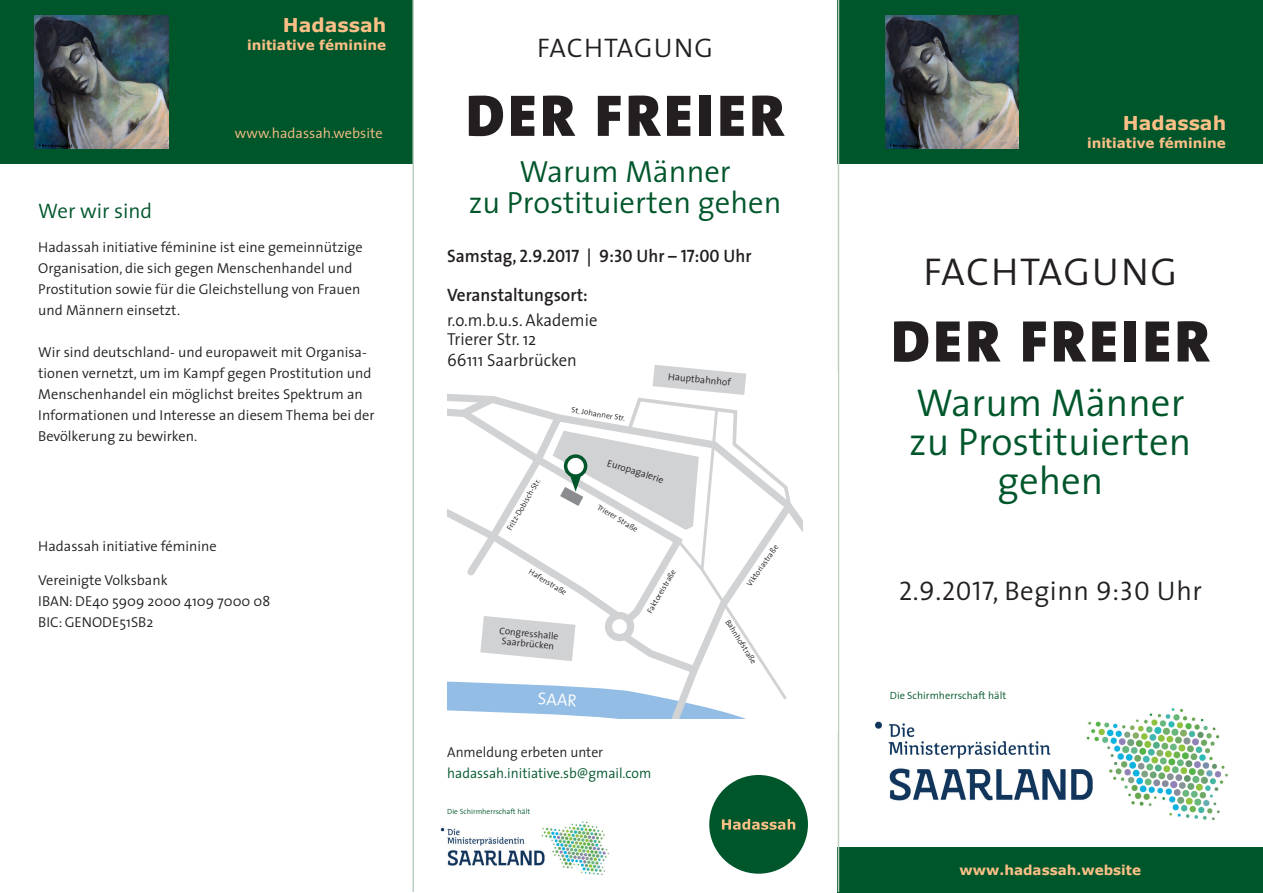
<style>
.page{position:relative;width:1263px;height:893px;background:#fff}
.page>*{position:absolute;margin:0;border:0;box-sizing:border-box;transform-origin:0 0}
.t1{font:59.25px "The Sans Black Caps";letter-spacing:.06em;color:#231f20}
.t2{font:300 39px/39px "The Sans";color:#00562b;text-align:center}
.t3{font:300 39px "The Sans";color:#231f20}
.t4{font:300 30.75px/30.8px "The Sans";color:#00562b;text-align:center}
.t5{font:27px "The Sans Semi Light Caps";letter-spacing:.02em;color:#231f20}
.t6{font:300 27px "The Sans";color:#231f20}
.t7{font:300 21px "The Sans";color:#00562b}
.t8{font:700 19.05px "Verdana";color:#fcc087}
.t9{font:18px "The Sans Semi Bold Caps";color:#231f20;scale:.96 1}
.t10{font:600 18px "The Sans";color:#231f20;scale:.96 1}
.t11{font:300 17.4px/18.8px "The Sans";color:#231f20;scale:.96 1}
.t12{font:300 17.25px "The Sans";color:#fff}
.t13{font:300 14.4px/21px "The Sans";color:#231f20}
.t14{font:300 14.4px "The Sans";color:#00562b;scale:.96 1}
.t15{font:300 14.4px "The Sans";color:#231f20;scale:.96 1}
.t16{font:300 14.4px "The Sans";color:#fcc087}
.t17{font:700 13.65px "Verdana";color:#fcc087}
.t18{font:300 10.5px "The Sans";color:#00562b}
.t19{font:300 9.75px/10.1px "The Sans";color:#231f20;text-align:center}
.t20{font:300 7.95px "The Sans";color:#231f20}
.t21{font:300 7.5px "The Sans";color:#00562b}
.s1{font-family:"The Sans";font-weight:600}
.s2{font-family:"The Sans";font-weight:300}
</style>
<div class="page">
<svg style="left:447px;top:365px;width:352px;height:354px"></svg>
<div style="left:566px;top:456px;width:20px;height:20px;background:#fff;border-radius:50%"></div>
<div style="left:564px;top:454px;width:23px;height:24px;border:4px solid #00562b;border-radius:50%"></div>
<div style="left:0;top:0;width:412px;height:164px;background:#00562b"></div>
<div style="left:838px;top:0;width:425px;height:164px;background:#00562b"></div>
<div style="left:838px;top:848px;width:425px;height:45px;background:#00562b"></div>
<div style="left:709px;top:775px;width:99px;height:99px;background:#00562b;border-radius:50%"></div>
<svg style="left:722px;top:819px;width:73px;height:11px"></svg>
<img style="left:440px;top:821px;width:169px;height:54px">
<img style="left:875px;top:708px;width:353px;height:113px">
<hr style="left:838px;top:0;width:1px;height:892px;background:#bdd1c2">
<img style="left:35px;top:15px;width:133px;height:134px">
<img style="left:885px;top:15px;width:134px;height:134px">
<hr style="left:412px;top:0;width:2px;height:892px;background:#bdd1c2">
<h3 class="t8" style="left:283px;top:12px;width:105px">Hadassah</h3>
<p class="t17" style="left:247px;top:35px;width:140px">initiative féminine</p>
<p class="t16" style="left:235px;top:121px;width:149px">www.hadassah.website</p>
<h3 class="t7" style="left:38px;top:194px;width:116px">Wer wir sind</h3>
<p class="t13" style="left:38px;top:236px;width:326px">Hadassah initiative féminine ist eine gemeinnützige Organisation, die sich gegen Menschenhandel und Prostitution sowie für die Gleichstellung von Frauen und Männern einsetzt.</p>
<p class="t13" style="left:38px;top:341px;width:338px">Wir sind deutschland- und europaweit mit Organisa&shy;tionen vernetzt, um im Kampf gegen Prostitution und Menschenhandel ein möglichst breites Spektrum an Informationen und Interesse an diesem Thema bei der Bevölkerung zu bewirken.</p>
<p class="t13" style="left:38px;top:535px;width:180px">Hadassah initiative féminine</p>
<p class="t13" style="left:38px;top:569px;width:233px">Vereinigte Volksbank<br>IBAN : DE40 5909 2000 4109 7000 08<br>BIC: GENODE51SB2</p>
<h3 class="t6" style="left:537px;top:25px;width:30px">Fachta</h3>
<h3 class="t6" style="left:634px;top:25px;width:80px">gung</h3>
<h1 class="t1" style="left:466px;top:66px;width:320px">DER FREIER</h1>
<h3 class="t4" style="left:469px;top:155px;width:314px">Warum Männer<br>zu Prostituierten gehen</h3>
<p class="t9" style="left:447px;top:241px;width:318px"><span class="s1">Samstag</span>, 2.9.2017 | 9:30 <span class="s1">Uhr –</span> 17:00 <span class="s1">Uhr</span></p>
<p class="t10" style="left:447px;top:280px;width:148px">Veranstaltungsort:</p>
<p class="t11" style="left:447px;top:311px;width:158px">r.o.m.b.u.s. Akademie<br>Trierer Str. 12</p>
<p class="t11" style="left:447px;top:350px;width:137px">66111 Saarbrücken</p>
<p class="t20" style="left:503px;top:527px;width:60px;rotate:-60deg">Fritz-Dobisch-Str.</p>
<p class="t20" style="left:572px;top:403px;width:56px;rotate:9deg">St. Johanner Str.</p>
<p class="t19" style="left:669px;top:371px;width:64px;rotate:6deg">Hauptbahnhof</p>
<p class="t19" style="left:609px;top:457px;width:60px;rotate:17deg">Europagalerie</p>
<p class="t20" style="left:601px;top:501px;width:47px;rotate:31deg">Trierer Straße</p>
<p class="t20" style="left:533px;top:565px;width:44px;rotate:31deg">Hafenstraße</p>
<p class="t19" style="left:500px;top:625px;width:61px;rotate:6deg">Congresshalle<br>Saarbrücken</p>
<p class="t12" style="left:539px;top:684px;width:41px;rotate:3deg">SAAR</p>
<p class="t20" style="left:644px;top:609px;width:50px;rotate:-60deg">Faktoreistraße</p>
<p class="t15" style="left:447px;top:740px;width:164px">Anmeldung erbeten unter</p>
<p class="t14" style="left:447px;top:761px;width:214px">hadassah.initiative.sb@gmail.com</p>
<p class="t21" style="left:447px;top:805px;width:85px">Die Schirmherrschaft hält</p>
<p class="t20" style="left:743px;top:582px;width:50px;rotate:-55deg">Viktoriastraße</p>
<p class="t20" style="left:733px;top:617px;width:52px;rotate:58deg">Bahnhofstraße</p>
<h3 class="t8" style="left:1123px;top:110px;width:105px">Hadassah</h3>
<p class="t17" style="left:1087px;top:133px;width:140px">initiative féminine</p>
<h2 class="t3" style="left:923px;top:240px;width:43px">Fachta</h2>
<h2 class="t3" style="left:1063px;top:240px;width:115px">gung</h2>
<h1 class="t1" style="left:891px;top:291px;width:320px">DER FREIER</h1>
<h2 class="t2" style="left:909px;top:382px;width:284px">Warum Männer zu Prostituierten gehen</h2>
<h3 class="t5" style="left:899px;top:568px;width:305px">2.9.2017, <span class="s2">Beginn</span> 9:30 <span class="s2">U hr</span></h3>
<p class="t18" style="left:890px;top:687px;width:118px">Die Schirmherrschaft hält</p>
<p class="t17" style="left:959px;top:860px;width:183px">www.hadassah.website</p>
</div>
